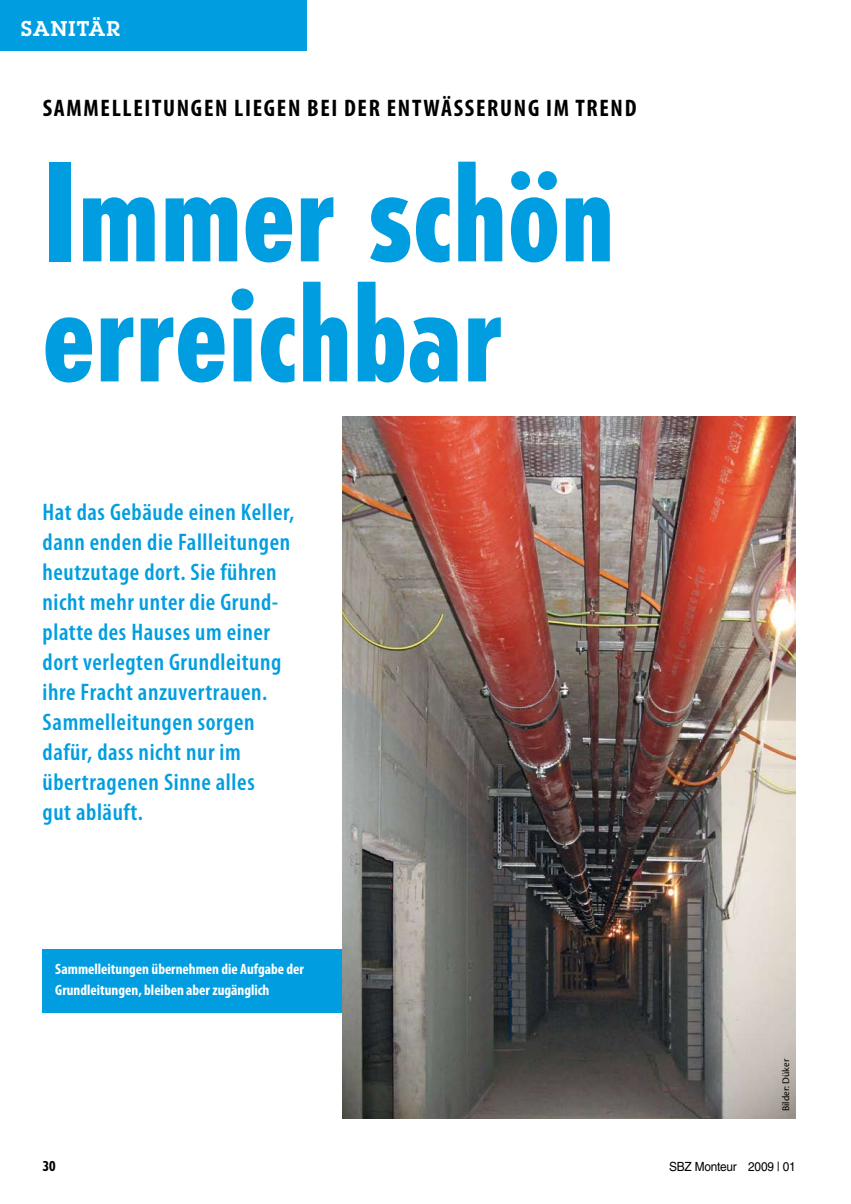
<style>
.page{position:relative;width:851px;height:1204px;background:#fff}
.page>*{position:absolute;margin:0;border:0;box-sizing:border-box;transform-origin:0 0}
.t1{font:800 condensed 135px/120px "Tempo Std";color:#009ee0}
.t2{font:600 condensed 24px/30px "Myriad Pro";letter-spacing:.025em;color:#009ee0}
.t3{font:700 condensed 24px "Myriad Pro";letter-spacing:.07em;color:#000}
.t4{font:600 21px "Lubalin Graph Std";letter-spacing:.05em;color:#fff}
.t5{font:700 condensed 15px/21px "Myriad Pro";color:#fff}
.t6{font:800 condensed 13.5px "Tempo Std";color:#000}
.t7{font:12.6px "Helvetica LT Std";letter-spacing:-.02em;color:#000;scale:.94 1}
.t8{font:10.5px "Cronos Pro";color:#000}
</style>
<div class="page">
<img style="left:342px;top:417px;width:453px;height:701px">
<div style="left:0;top:0;width:306px;height:51px;background:#009ee0"></div>
<div style="left:43px;top:948px;width:299px;height:64px;background:#009ee0"></div>
<p class="t4" style="left:21px;top:15px;width:100px">SANITÄR</p>
<p class="t3" style="left:43px;top:93px;width:595px">Sammelleitungen liegen bei der Entwässerung im Trend</p>
<h1 class="t1" style="left:43px;top:151px;width:574px">Immer schön erreichbar</h1>
<p class="t2" style="left:43px;top:496px;width:253px">Hat das Gebäude einen Keller, dann enden die Fallleitungen heutzutage dort. Sie führen nicht mehr unter die Grund&shy;platte des Hauses um einer dort verlegten Grundleitung ihre Fracht anzuvertrauen.<br>Sammelleitungen sorgen dafür, dass nicht nur im übertragenen Sinne alles<br>gut abläuft.</p>
<p class="t5" style="left:55px;top:957px;width:250px">Sammelleitungen übernehmen die Aufgabe der<br>Grundleitungen, bleiben aber zugänglich</p>
<p class="t8" style="left:779px;top:1111px;width:54px;rotate:-90deg">Bilder: Düker</p>
<p class="t6" style="left:43px;top:1157px;width:14px">30</p>
<p class="t7" style="left:669px;top:1158px;width:136px">SBZ Monteur 2009 | 01</p>
</div>
